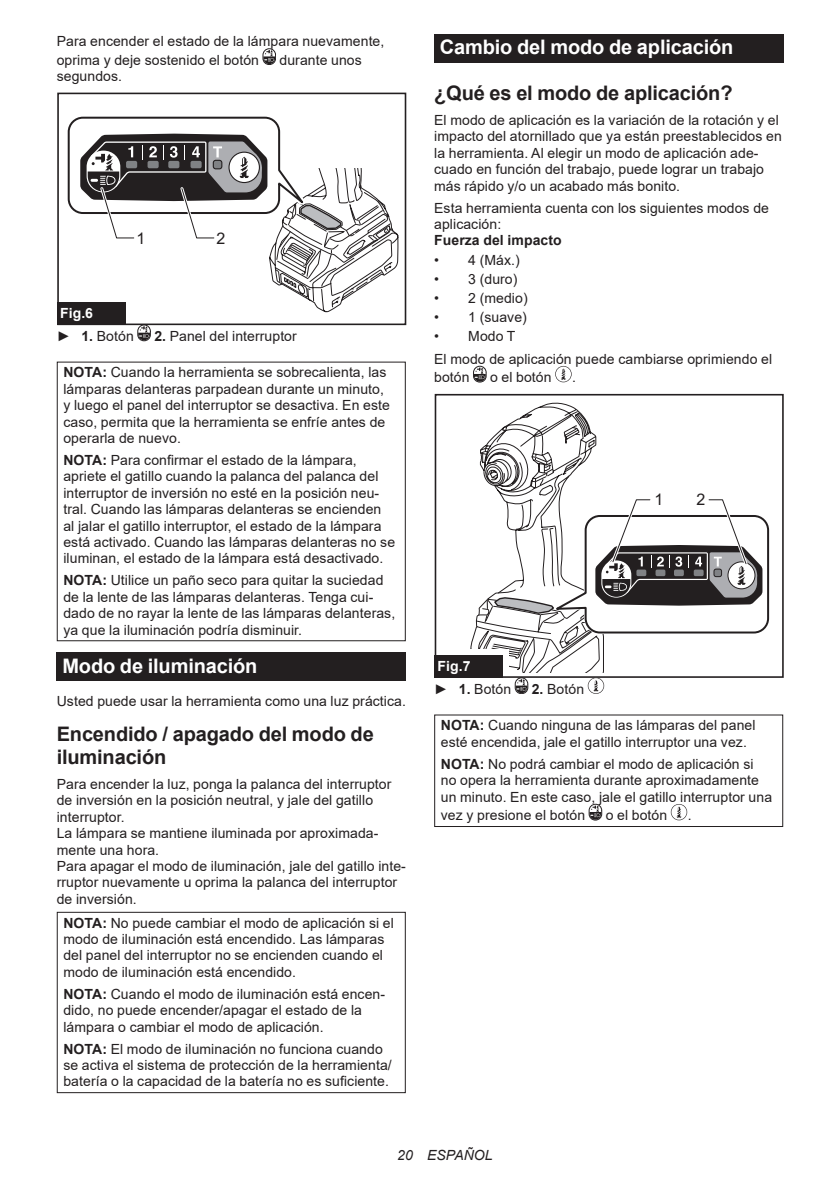
<style>
.page{position:relative;width:840px;height:1191px;background:#fff}
.page>*{position:absolute;margin:0;border:0;box-sizing:border-box;transform-origin:0 0}
.t1{font:700 20px/23.4px "Arial";letter-spacing:-.01em;color:#231f20}
.t2{font:700 20px "Arial";letter-spacing:-.01em;color:#fff}
.t3{font:16px "Arial";color:#231f20}
.t4{font:14px/16.4px "Arial";letter-spacing:.005em;color:#231f20}
.t5{font:700 14px "Arial";letter-spacing:.005em;color:#231f20}
.t6{font:italic 14px "Arial";letter-spacing:.005em;color:#231f20}
.s1{font-weight:700;color:#fff}
.s2{font-weight:700}
</style>
<div class="page">
<svg style="left:262px;top:48px;width:14px;height:17px"></svg>
<div style="left:57px;top:93px;width:349px;height:232px;border:2px solid #231f20"></div>
<svg style="left:67px;top:116px;width:331px;height:197px"></svg>
<div style="left:57px;top:302px;width:68px;height:23px;background:#231f20"></div>
<svg style="left:137px;top:325px;width:14px;height:16px"></svg>
<div style="left:57px;top:361px;width:348px;height:280px;border:1px solid #231f20"></div>
<div style="left:57px;top:652px;width:348px;height:29px;background:#231f20"></div>
<div style="left:57px;top:911px;width:348px;height:182px;border:1px solid #231f20"></div>
<div style="left:434px;top:34px;width:348px;height:29px;background:#231f20"></div>
<svg style="left:473px;top:366px;width:13px;height:16px"></svg>
<svg style="left:555px;top:366px;width:16px;height:16px"></svg>
<div style="left:434px;top:394px;width:349px;height:284px;border:2px solid #231f20"></div>
<div style="left:434px;top:655px;width:68px;height:23px;background:#231f20"></div>
<svg style="left:470px;top:402px;width:300px;height:292px"></svg>
<svg style="left:588px;top:804px;width:13px;height:16px"></svg>
<svg style="left:670px;top:804px;width:16px;height:16px"></svg>
<div style="left:434px;top:714px;width:348px;height:113px;border:1px solid #231f20"></div>
<p class="t4" style="left:57px;top:32px;width:329px;line-height:18.8px">Para encender el estado de la lámpara nuevamente, oprima y deje sostenido el botón</p>
<p class="t4" style="left:279px;top:52px;width:84px">durante unos</p>
<p class="t4" style="left:57px;top:68px;width:67px">segundos.</p>
<p class="t3" style="left:136px;top:227px;width:10px">1</p>
<p class="t3" style="left:216px;top:227px;width:10px">2</p>
<p class="t4" style="left:57px;top:302px;width:78px;line-height:22.6px"><span class="s1">Fig.6<br></span>► <span class="s2">1.</span> Botón</p>
<p class="t4" style="left:154px;top:328px;width:144px"><span class="s2">2.</span> Panel del interruptor</p>
<p class="t4" style="left:63px;top:364px;width:328px"><span class="s2">NOTA:</span> Cuando la herramienta se sobrecalienta, las lámparas delanteras parpadean durante un minuto, y luego el panel del interruptor se desactiva. En este caso, permita que la herramienta se enfríe antes de operarla de nuevo.</p>
<p class="t4" style="left:63px;top:452px;width:333px"><span class="s2">NOTA:</span> Para confirmar el estado de la lámpara, apriete el gatillo cuando la palanca del palanca del interruptor de inversión no esté en la posición neu&shy;tral. Cuando las lámparas delanteras se encienden al jalar el gatillo interruptor, el estado de la lámpara está activado. Cuando las lámparas delanteras no se iluminan, el estado de la lámpara está desactivado.</p>
<p class="t4" style="left:63px;top:572px;width:333px"><span class="s2">NOTA:</span> Utilice un paño seco para quitar la suciedad de la lente de las lámparas delanteras. Tenga cui&shy;dado de no rayar la lente de las lámparas delanteras, ya que la iluminación podría disminuir.</p>
<h1 class="t2" style="left:62px;top:651px;width:196px">Modo de iluminación</h1>
<p class="t4" style="left:57px;top:693px;width:350px">Usted puede usar la herramienta como una luz práctica.</p>
<h1 class="t1" style="left:57px;top:722px;width:318px">Encendido / apagado del modo de iluminación</h1>
<p class="t4" style="left:57px;top:776px;width:350px">Para encender la luz, ponga la palanca del interruptor de inversión en la posición neutral, y jale del gatillo interruptor.<br>La lámpara se mantiene iluminada por aproximada&shy;mente una hora.<br>Para apagar el modo de iluminación, jale del gatillo inte&shy;rruptor nuevamente u oprima la palanca del interruptor de inversión.</p>
<p class="t4" style="left:63px;top:914px;width:332px"><span class="s2">NOTA:</span> No puede cambiar el modo de aplicación si el modo de iluminación está encendido. Las lámparas del panel del interruptor no se encienden cuando el modo de iluminación está encendido.</p>
<p class="t4" style="left:63px;top:985px;width:323px"><span class="s2">NOTA:</span> Cuando el modo de iluminación está encen&shy;dido, no puede encender/apagar el estado de la lámpara o cambiar el modo de aplicación.</p>
<p class="t4" style="left:63px;top:1040px;width:329px"><span class="s2">NOTA:</span> El modo de iluminación no funciona cuando se activa el sistema de protección de la herramienta/ batería o la capacidad de la batería no es suficiente.</p>
<h1 class="t2" style="left:439px;top:33px;width:295px">Cambio del modo de aplicación</h1>
<h1 class="t1" style="left:434px;top:82px;width:300px">¿Qué es el modo de aplicación?</h1>
<p class="t4" style="left:434px;top:112px;width:349px">El modo de aplicación es la variación de la rotación y el impacto del atornillado que ya están preestablecidos en la herramienta. Al elegir un modo de aplicación ade&shy;cuado en función del trabajo, puede lograr un trabajo más rápido y/o un acabado más bonito.</p>
<p class="t4" style="left:434px;top:199px;width:336px">Esta herramienta cuenta con los siguientes modos de aplicación:</p>
<p class="t5" style="left:434px;top:231px;width:129px">Fuerza del impacto</p>
<p class="t4" style="left:434px;top:251px;width:87px">• 4 (Máx.)</p>
<p class="t4" style="left:434px;top:271px;width:85px">• 3 (duro)</p>
<p class="t4" style="left:434px;top:290px;width:95px">• 2 (medio)</p>
<p class="t4" style="left:434px;top:309px;width:94px">• 1 (suave)</p>
<p class="t4" style="left:434px;top:325px;width:339px;line-height:22px">• Modo T<br>El modo de aplicación puede cambiarse oprimiendo el</p>
<p class="t4" style="left:434px;top:369px;width:37px">botón</p>
<p class="t4" style="left:490px;top:369px;width:63px">o el botón</p>
<p class="t4" style="left:572px;top:369px;width:5px">.</p>
<p class="t3" style="left:654px;top:488px;width:10px">1</p>
<p class="t3" style="left:696px;top:488px;width:10px">2</p>
<p class="t4" style="left:434px;top:655px;width:78px;line-height:22.6px"><span class="s1">Fig.7<br></span>► <span class="s2">1.</span> Botón</p>
<p class="t4" style="left:531px;top:680px;width:54px"><span class="s2">2.</span> Botón</p>
<p class="t4" style="left:440px;top:717px;width:316px"><span class="s2">NOTA:</span> Cuando ninguna de las lámparas del panel esté encendida, jale el gatillo interruptor una vez.</p>
<p class="t4" style="left:440px;top:755px;width:332px"><span class="s2">NOTA:</span> No podrá cambiar el modo de aplicación si no opera la herramienta durante aproximadamente un minuto. En este caso, jale el gatillo interruptor una</p>
<p class="t4" style="left:440px;top:807px;width:146px">vez y presione el botón</p>
<p class="t4" style="left:605px;top:807px;width:63px">o el botón</p>
<p class="t4" style="left:687px;top:807px;width:5px">.</p>
<p class="t6" style="left:397px;top:1146px;width:97px">20 ESPAÑOL</p>
</div>
